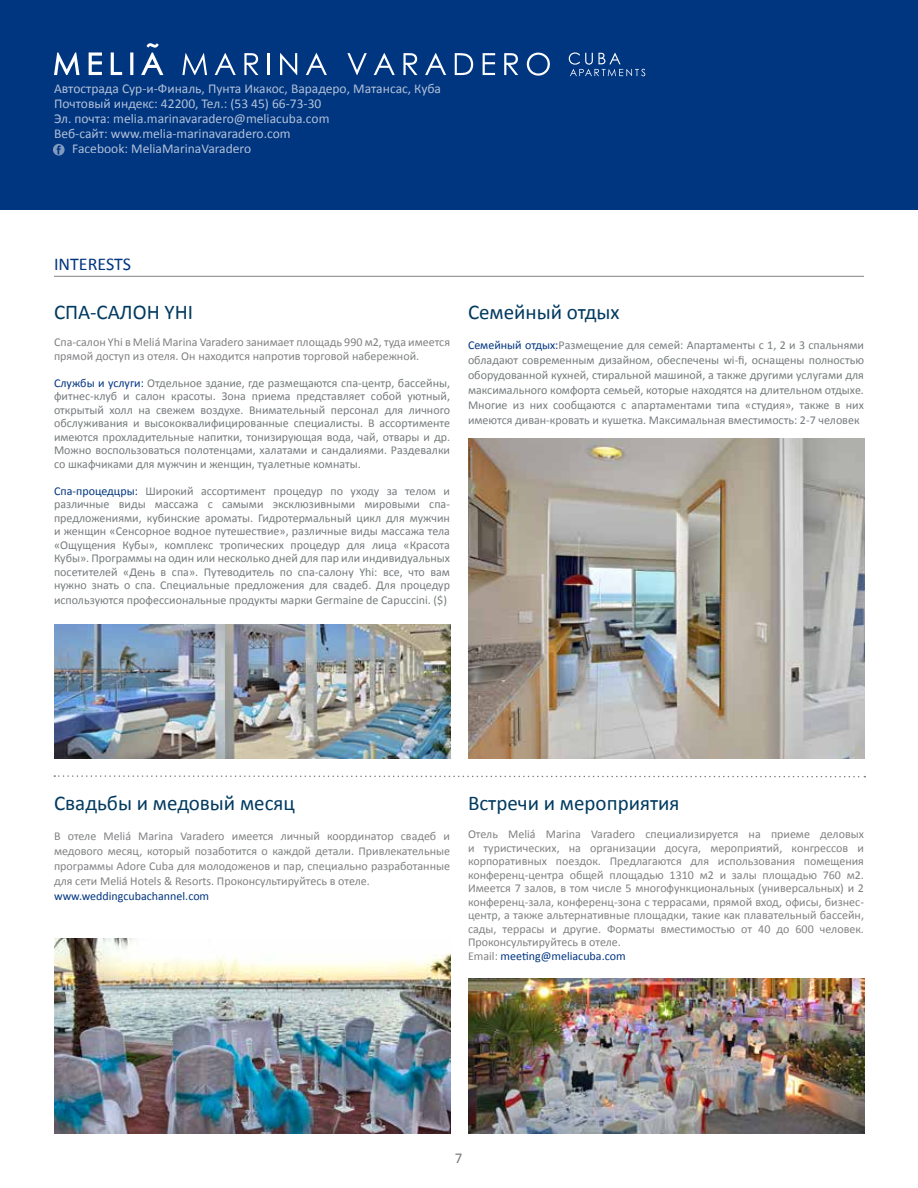
<style>
.page{position:relative;width:918px;height:1188px;background:#fff}
.page>*{position:absolute;margin:0;border:0;box-sizing:border-box;transform-origin:0 0}
.t1{font:21px "Calibri";color:#003a60}
.t2{font:18px "Calibri";color:#003580}
.t3{font:15px "Calibri";color:#767b7d}
.t4{font:13.5px "Calibri";color:#fff}
.t5{font:12px/13.5px "Calibri";color:#767b7d;text-align:justify}
.t6{font:12px/13.5px "Calibri";color:#808183}
.t7{font:12px "Calibri";color:#003580}
.s1{color:#003580}
</style>
<div class="page">
<div style="left:0;top:0;width:918px;height:210px;background:#003580"></div>
<svg style="left:54px;top:43px;width:109px;height:32px"></svg>
<svg style="left:569px;top:52px;width:76px;height:24px"></svg>
<svg style="left:182px;top:53px;width:25px;height:22px"></svg>
<svg style="left:215px;top:53px;width:21px;height:22px"></svg>
<svg style="left:244px;top:53px;width:14px;height:22px"></svg>
<hr style="left:268px;top:53px;width:2px;height:22px;background:#fff">
<svg style="left:280px;top:53px;width:17px;height:22px"></svg>
<svg style="left:306px;top:53px;width:21px;height:22px"></svg>
<svg style="left:347px;top:53px;width:20px;height:22px"></svg>
<svg style="left:374px;top:53px;width:21px;height:22px"></svg>
<svg style="left:403px;top:53px;width:14px;height:22px"></svg>
<svg style="left:425px;top:53px;width:21px;height:22px"></svg>
<svg style="left:455px;top:53px;width:18px;height:22px"></svg>
<svg style="left:483px;top:53px;width:12px;height:22px"></svg>
<svg style="left:504px;top:53px;width:14px;height:22px"></svg>
<svg style="left:527px;top:53px;width:23px;height:23px"></svg>
<svg style="left:53px;top:144px;width:12px;height:12px"></svg>
<img style="left:468px;top:438px;width:396px;height:320px">
<img style="left:54px;top:624px;width:396px;height:134px">
<img style="left:468px;top:979px;width:396px;height:154px">
<img style="left:54px;top:939px;width:396px;height:195px">
<svg style="left:54px;top:775px;width:811px;height:3px"></svg>
<hr style="left:54px;top:276px;width:810px;height:1px;background:#000">
<p class="t4" style="left:54px;top:80px;width:389px">Автострада Сур-и-Финаль, Пунта Икакос, Варадеро, Матансас, Куба</p>
<p class="t4" style="left:54px;top:95px;width:269px">Почтовый индекс: 42200, Тел.: (53 45) 66-73-30</p>
<p class="t4" style="left:54px;top:110px;width:277px">Эл. почта: melia.marinavaradero@meliacuba.com</p>
<p class="t4" style="left:54px;top:125px;width:238px">Веб-сайт: www.melia-marinavaradero.com</p>
<p class="t4" style="left:72px;top:140px;width:180px">Facebook: MeliaMarinaVaradero</p>
<h2 class="t2" style="left:54px;top:253px;width:79px">INTERESTS</h2>
<h1 class="t1" style="left:54px;top:299px;width:141px">СПА-САЛОН YHI</h1>
<p class="t6" style="left:54px;top:336px;width:397px">Спа-салон Yhi в Meliá Marina Varadero занимает площадь 990 м2, туда имеется прямой доступ из отеля. Он находится напротив торговой набережной.</p>
<p class="t5" style="left:54px;top:376px;width:398px"><span class="s1">Службы и услуги:</span> Отдельное здание, где размещаются спа-центр, бассейны, фитнес-клуб и салон красоты. Зона приема представляет собой уютный, открытый холл на свежем воздухе. Внимательный персонал для личного обслуживания и высококвалифицированные специалисты. В ассортименте имеются прохладительные напитки, тонизирующая вода, чай, отвары и др.<br>Можно воспользоваться полотенцами, халатами и сандалиями. Раздевалки со шкафчиками для мужчин и женщин, туалетные комнаты.</p>
<p class="t5" style="left:54px;top:484px;width:398px"><span class="s1">Спа-процедцры:</span> Широкий ассортимент процедур по уходу за телом и различные виды массажа с самыми эксклюзивными мировыми спа&shy;предложениями, кубинские ароматы. Гидротермальный цикл для мужчин и женщин «Сенсорное водное путешествие», различные виды массажа тела «Ощущения Кубы», комплекс тропических процедур для лица «Красота Кубы». Программы на один или несколько дней для пар или индивидуальных посетителей «День в спа». Путеводитель по спа-салону Yhi: все, что вам нужно знать о спа. Специальные предложения для свадеб. Для процедур</p>
<p class="t5" style="left:54px;top:594px;width:394px">используются профессиональные продукты марки Germaine de Capuccini. ($)</p>
<h1 class="t1" style="left:468px;top:299px;width:153px">Семейный отдых</h1>
<p class="t5" style="left:468px;top:338px;width:398px;line-height:15px"><span class="s1">Семейный отдых:</span>Размещение для семей: Апартаменты с 1, 2 и 3 спальнями обладают современным дизайном, обеспечены wi-fi, оснащены полностью оборудованной кухней, стиральной машиной, а также другими услугами для максимального комфорта семьей, которые находятся на длительном отдыхе.<br>Многие из них сообщаются с апартаментами типа «студия», также в них имеются диван-кровать и кушетка. Максимальная вместимость: 2-7 человек</p>
<h1 class="t1" style="left:54px;top:790px;width:242px">Свадьбы и медовый месяц</h1>
<p class="t6" style="left:54px;top:828px;width:398px;line-height:15px;text-align:justify">В отеле Meliá Marina Varadero имеется личный координатор свадеб и медового месяц, который позаботится о каждой детали. Привлекательные программы Adore Cuba для молодоженов и пар, специально разработанные для сети Meliá Hotels &amp; Resorts. Проконсультируйтесь в отеле.</p>
<p class="t7" style="left:54px;top:888px;width:157px">www.weddingcubachannel.com</p>
<h1 class="t1" style="left:468px;top:790px;width:213px">Встречи и мероприятия</h1>
<p class="t6" style="left:468px;top:828px;width:398px">Отель Meliá Marina Varadero специализируется на приеме деловых и туристических, на организации досуга, мероприятий, конгрессов и корпоративных поездок. Предлагаются для использования помещения конференц-центра общей площадью 1310 м2 и залы площадью 760 м2.<br>Имеется 7 залов, в том числе 5 многофункциональных (универсальных) и 2 конференц-зала, конференц-зона с террасами, прямой вход, офисы, бизнес&shy;центр, а также альтернативные площадки, такие как плавательный бассейн, сады, террасы и другие. Форматы вместимостью от 40 до 600 человек.<br>Проконсультируйтесь в отеле.<br>Email: <span class="s1">meeting@meliacuba.com</span></p>
<p class="t3" style="left:455px;top:1148px;width:9px">7</p>
</div>
